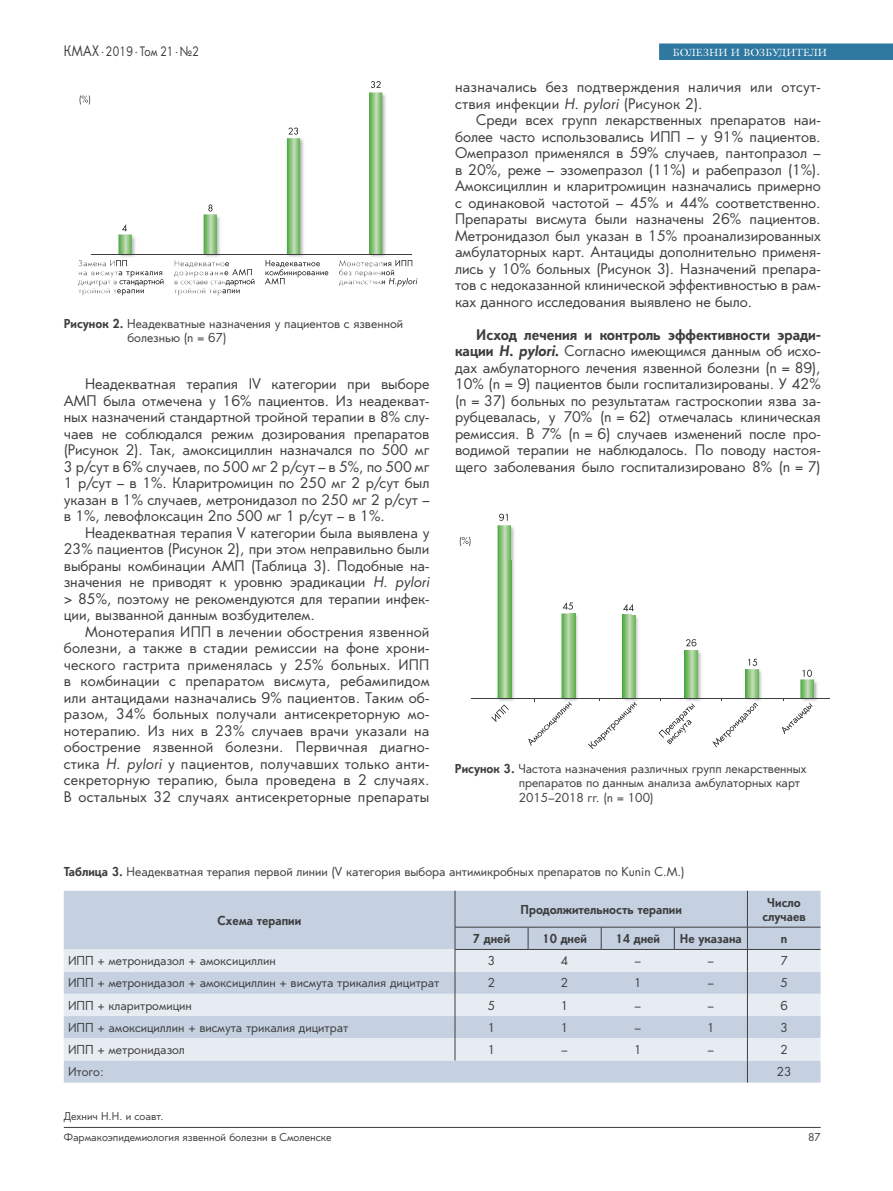
<style>
.page{position:relative;width:893px;height:1191px;background:#fff}
.page>*{position:absolute;margin:0;border:0;box-sizing:border-box;transform-origin:0 0}
.t1{font:14.25px/16.5px "Orenburg C";color:#3e3e3f;text-align:justify}
.t2{font:12.75px "Orenburg C";letter-spacing:.015em;color:#3e3e3f;scale:.83 1}
.t3{font:12px/14.4px "Orenburg C";color:#3e3e3f}
.t4{font:700 12px/14.1px "Orenburg C";color:#3e3e3f;text-align:center}
.t5{font:10.5px "Orenburg C";color:#3e3e3f}
.t6{font:10.5px "AG Galleon C";letter-spacing:.01em;color:#fff}
.s1{font-size:14.1px}
.s2{font-weight:700}
.s3{font-style:italic}
.s4{font-weight:700;font-style:italic}
</style>
<div class="page">
<div style="left:659px;top:43px;width:234px;height:17px;background:#2f79a1"></div>
<hr style="left:64px;top:1127px;width:757px;height:1px;background:#3e3e3f">
<img style="left:459px;top:525px;width:56px;height:174px">
<img style="left:511px;top:561px;width:180px;height:184px">
<svg style="left:491px;top:513px;width:20px;height:209px"></svg>
<img style="left:508px;top:561px;width:3px;height:137px">
<img style="left:573px;top:613px;width:2px;height:85px">
<svg style="left:622px;top:615px;width:9px;height:83px"></svg>
<img style="left:693px;top:643px;width:53px;height:105px">
<svg style="left:623px;top:597px;width:11px;height:18px"></svg>
<img style="left:631px;top:615px;width:5px;height:83px">
<svg style="left:685px;top:650px;width:7px;height:48px"></svg>
<svg style="left:686px;top:639px;width:10px;height:7px"></svg>
<img style="left:692px;top:650px;width:6px;height:48px">
<hr style="left:746px;top:669px;width:1px;height:30px;background:#55ae4b">
<img style="left:755px;top:658px;width:63px;height:77px">
<svg style="left:803px;top:669px;width:9px;height:8px"></svg>
<svg style="left:748px;top:659px;width:9px;height:7px"></svg>
<img style="left:747px;top:669px;width:12px;height:29px">
<svg style="left:800px;top:679px;width:14px;height:19px"></svg>
<hr style="left:472px;top:698px;width:357px;height:1px;background:#3e3e3f">
<svg style="left:528px;top:602px;width:45px;height:144px"></svg>
<svg style="left:588px;top:699px;width:49px;height:50px"></svg>
<svg style="left:659px;top:699px;width:36px;height:45px"></svg>
<svg style="left:712px;top:699px;width:46px;height:48px"></svg>
<svg style="left:782px;top:699px;width:31px;height:35px"></svg>
<svg style="left:460px;top:537px;width:10px;height:9px"></svg>
<svg style="left:80px;top:95px;width:10px;height:10px"></svg>
<img style="left:78px;top:231px;width:73px;height:65px">
<svg style="left:122px;top:224px;width:5px;height:7px"></svg>
<svg style="left:118px;top:234px;width:14px;height:21px"></svg>
<img style="left:151px;top:211px;width:84px;height:85px">
<svg style="left:208px;top:204px;width:5px;height:7px"></svg>
<svg style="left:116px;top:260px;width:47px;height:35px"></svg>
<svg style="left:204px;top:214px;width:13px;height:41px"></svg>
<img style="left:235px;top:127px;width:82px;height:167px">
<svg style="left:289px;top:128px;width:9px;height:7px"></svg>
<svg style="left:222px;top:262px;width:32px;height:31px"></svg>
<svg style="left:287px;top:138px;width:13px;height:117px;background:#8cc37f"></svg>
<img style="left:317px;top:88px;width:101px;height:199px">
<svg style="left:382px;top:260px;width:35px;height:26px"></svg>
<svg style="left:371px;top:81px;width:10px;height:7px"></svg>
<svg style="left:265px;top:260px;width:63px;height:24px"></svg>
<svg style="left:369px;top:92px;width:13px;height:163px;background:#8cc380"></svg>
<hr style="left:91px;top:255px;width:321px;height:1px;background:#3e3e3f">
<img style="left:79px;top:260px;width:39px;height:17px">
<img style="left:175px;top:260px;width:49px;height:15px">
<img style="left:339px;top:260px;width:43px;height:17px">
<div style="left:64px;top:890px;width:756px;height:192px;background:#c5d1e1"></div>
<svg style="left:64px;top:949px;width:756px;height:111px;background:#d8e1eb"></svg>
<hr style="left:747px;top:890px;width:1px;height:37px;background:#3e3e3f">
<hr style="left:455px;top:927px;width:73px;height:1px;background:#3e3e3f">
<hr style="left:528px;top:927px;width:73px;height:1px;background:#3e3e3f">
<svg style="left:528px;top:927px;width:1px;height:22px"></svg>
<hr style="left:601px;top:927px;width:73px;height:1px;background:#3e3e3f">
<svg style="left:601px;top:927px;width:1px;height:22px"></svg>
<hr style="left:674px;top:927px;width:73px;height:1px;background:#3e3e3f">
<svg style="left:674px;top:927px;width:1px;height:22px"></svg>
<hr style="left:747px;top:927px;width:73px;height:1px;background:#3e3e3f">
<hr style="left:455px;top:949px;width:73px;height:1px;background:#3e3e3f">
<hr style="left:528px;top:949px;width:73px;height:1px;background:#3e3e3f">
<hr style="left:601px;top:949px;width:73px;height:1px;background:#3e3e3f">
<hr style="left:674px;top:949px;width:73px;height:1px;background:#3e3e3f">
<hr style="left:747px;top:949px;width:73px;height:1px;background:#3e3e3f">
<hr style="left:455px;top:890px;width:1px;height:37px;background:#3e3e3f">
<svg style="left:455px;top:927px;width:1px;height:133px"></svg>
<svg style="left:747px;top:927px;width:1px;height:155px"></svg>
<p class="t2" style="left:64px;top:44px;width:164px"><span class="s1">КМАХ</span> <sup>.</sup>2019 <sup>.</sup>Том 21<sup>.</sup>№2</p>
<p class="t6" style="left:673px;top:46px;width:156px">БОЛЕЗНИ И ВОЗБУДИТЕЛИ</p>
<p class="t3" style="left:128px;top:316px;width:277px;text-indent:-64px"><span class="s2">Рисунок 2.</span> Неадекватные назначения у пациентов с язвенной болезнью (n = 67)</p>
<p class="t1" style="left:64px;top:376px;width:367px;text-indent:21px">Неадекватная терапия IV категории при выборе АМП была отмечена у 16% пациентов. Из неадекват&shy;ных назначений стандартной тройной терапии в 8% слу&shy;чаев не соблюдался режим дозирования препаратов (Рисунок 2). Так, амоксициллин назначался по 500 мг 3 р/сут в 6% случаев, по 500 мг 2 р/сут – в 5%, по 500 мг 1 р/сут – в 1%. Кларитромицин по 250 мг 2 р/сут был указан в 1% случаев, метронидазол по 250 мг 2 р/сут – в 1%, левофлоксацин 2по 500 мг 1 р/сут – в 1%.</p>
<p class="t1" style="left:64px;top:524px;width:367px;text-indent:21px">Неадекватная терапия V категории была выявлена у 23% пациентов (Рисунок 2), при этом неправильно были выбраны комбинации АМП (Таблица 3). Подобные на&shy;значения не приводят к уровню эрадикации <span class="s3">H. pylori </span>&gt; 85%, поэтому не рекомендуются для терапии инфек&shy;ции, вызванной данным возбудителем.</p>
<p class="t1" style="left:64px;top:623px;width:367px;text-indent:21px">Монотерапия ИПП в лечении обострения язвенной болезни, а также в стадии ремиссии на фоне хрони&shy;ческого гастрита применялась у 25% больных. ИПП в комбинации с препаратом висмута, ребамипидом или антацидами назначались 9% пациентов. Таким об&shy;разом, 34% больных получали антисекреторную мо&shy;нотерапию. Из них в 23% случаев врачи указали на обострение язвенной болезни. Первичная диагно&shy;стика <span class="s3">H. pylori</span> у пациентов, получавших только анти&shy;секреторную терапию, была проведена в 2 случаях.<br>В остальных 32 случаях антисекреторные препараты</p>
<p class="t1" style="left:455px;top:79px;width:367px">назначались без подтверждения наличия или отсут&shy;ствия инфекции <span class="s3">H. pylori</span> (Рисунок 2).</p>
<p class="t1" style="left:455px;top:112px;width:367px;text-indent:21px">Среди всех групп лекарственных препаратов наи&shy;более часто использовались ИПП – у 91% пациентов.<br>Омепразол применялся в 59% случаев, пантопразол – в 20%, реже – эзомепразол (11%) и рабепразол (1%).<br>Амоксициллин и кларитромицин назначались примерно с одинаковой частотой – 45% и 44% соответственно.<br>Препараты висмута были назначены 26% пациентов.<br>Метронидазол был указан в 15% проанализированных амбулаторных карт. Антациды дополнительно применя&shy;лись у 10% больных (Рисунок 3). Назначений препара&shy;тов с недоказанной клинической эффективностью в рам&shy;ках данного исследования выявлено не было.</p>
<p class="t1" style="left:455px;top:326px;width:367px;text-indent:21px"><span class="s2">Исход лечения и контроль эффективности эради&shy;кации</span> <span class="s4">H. pylori</span><span class="s2">.</span> Согласно имеющимся данным об исхо&shy;дах амбулаторного лечения язвенной болезни (n = 89), 10% (n = 9) пациентов были госпитализированы. У 42% (n = 37) больных по результатам гастроскопии язва за&shy;рубцевалась, у 70% (n = 62) отмечалась клиническая ремиссия. В 7% (n = 6) случаев изменений после про&shy;водимой терапии не наблюдалось. По поводу настоя&shy;щего заболевания было госпитализировано 8% (n = 7)</p>
<p class="t3" style="left:519px;top:761px;width:289px;text-indent:-64px"><span class="s2">Рисунок 3.</span> Частота назначения различных групп лекарственных препаратов по данным анализа амбулаторных карт<br>2015–2018 гг. (n = 100)</p>
<p class="t3" style="left:64px;top:865px;width:622px"><span class="s2">Таблица 3.</span> Неадекватная терапия первой линии (V категория выбора антимикробных препаратов по Kunin C.M.)</p>
<p class="t4" style="left:217px;top:913px;width:85px">Схема терапии</p>
<p class="t4" style="left:521px;top:902px;width:163px">Продолжительность терапии</p>
<p class="t4" style="left:762px;top:895px;width:45px">Число случаев</p>
<p class="t4" style="left:473px;top:931px;width:39px">7 дней</p>
<p class="t4" style="left:542px;top:931px;width:46px">10 дней</p>
<p class="t4" style="left:615px;top:931px;width:46px">14 дней</p>
<p class="t4" style="left:680px;top:931px;width:63px">Не указана</p>
<p class="t4" style="left:781px;top:931px;width:8px">n</p>
<p class="t3" style="left:68px;top:954px;width:209px">ИПП + метронидазол + амоксициллин</p>
<p class="t3" style="left:488px;top:954px;width:9px">3</p>
<p class="t3" style="left:561px;top:954px;width:9px">4</p>
<p class="t3" style="left:635px;top:954px;width:7px">–</p>
<p class="t3" style="left:708px;top:954px;width:7px">–</p>
<p class="t3" style="left:780px;top:954px;width:9px">7</p>
<p class="t3" style="left:68px;top:976px;width:373px">ИПП + метронидазол + амоксициллин + висмута трикалия дицитрат</p>
<p class="t3" style="left:488px;top:976px;width:9px">2</p>
<p class="t3" style="left:561px;top:976px;width:9px">2</p>
<p class="t3" style="left:634px;top:976px;width:9px">1</p>
<p class="t3" style="left:708px;top:976px;width:7px">–</p>
<p class="t3" style="left:780px;top:976px;width:9px">5</p>
<p class="t3" style="left:68px;top:998px;width:125px">ИПП + кларитромицин</p>
<p class="t3" style="left:488px;top:998px;width:9px">5</p>
<p class="t3" style="left:561px;top:998px;width:9px">1</p>
<p class="t3" style="left:635px;top:998px;width:7px">–</p>
<p class="t3" style="left:708px;top:998px;width:7px">–</p>
<p class="t3" style="left:780px;top:998px;width:9px">6</p>
<p class="t3" style="left:68px;top:1020px;width:282px">ИПП + амоксициллин + висмута трикалия дицитрат</p>
<p class="t3" style="left:488px;top:1020px;width:9px">1</p>
<p class="t3" style="left:561px;top:1020px;width:9px">1</p>
<p class="t3" style="left:635px;top:1020px;width:7px">–</p>
<p class="t3" style="left:707px;top:1020px;width:9px">1</p>
<p class="t3" style="left:780px;top:1020px;width:9px">3</p>
<p class="t3" style="left:68px;top:1042px;width:118px">ИПП + метронидазол</p>
<p class="t3" style="left:488px;top:1042px;width:9px">1</p>
<p class="t3" style="left:562px;top:1042px;width:7px">–</p>
<p class="t3" style="left:634px;top:1042px;width:9px">1</p>
<p class="t3" style="left:708px;top:1042px;width:7px">–</p>
<p class="t3" style="left:780px;top:1042px;width:9px">2</p>
<p class="t3" style="left:68px;top:1064px;width:37px">Итого:</p>
<p class="t3" style="left:777px;top:1064px;width:16px">23</p>
<p class="t5" style="left:64px;top:1110px;width:101px">Дехнич Н.Н. и соавт.</p>
<p class="t5" style="left:64px;top:1131px;width:269px">Фармакоэпидемиология язвенной болезни в Смоленске</p>
<p class="t5" style="left:808px;top:1131px;width:14px">87</p>
</div>
